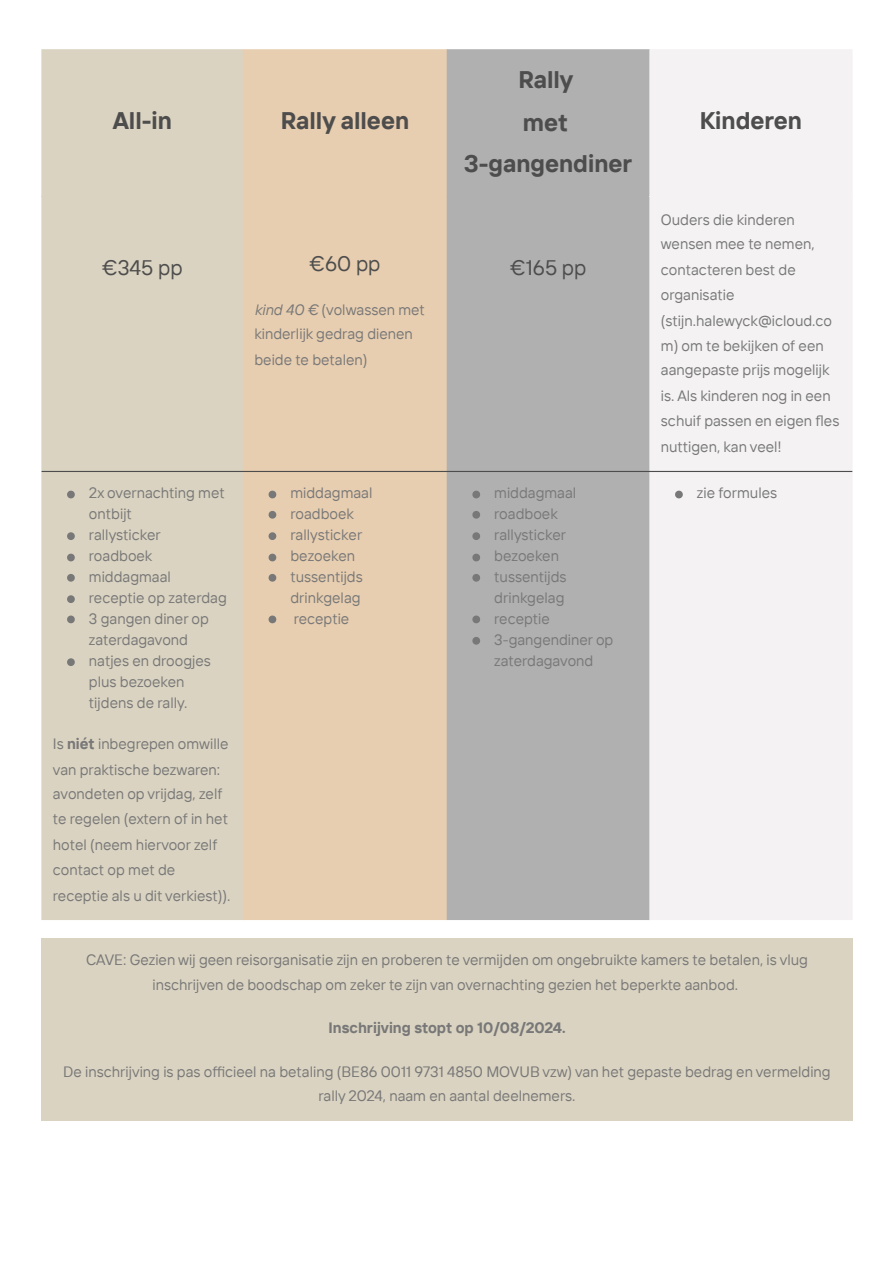
<style>
.page{position:relative;width:894px;height:1263px;background:#fff}
.page>*{position:absolute;margin:0;border:0;box-sizing:border-box;transform-origin:0 0}
.t1{font:700 24px "TT Interphases";color:#4d4d4d}
.t2{font:21px "TT Interphases";color:#4d4d4d}
.t3{font:15px/25.2px "TT Interphases";color:#787878}
.t4{font:700 15px "TT Interphases";color:#787878}
.s1{font-style:italic}
.s2{font-weight:700}
</style>
<div class="page">
<div style="left:42px;top:50px;width:201px;height:870px;background:#dad3c1"></div>
<div style="left:243px;top:50px;width:203px;height:870px;background:#e8ceb0"></div>
<div style="left:446px;top:50px;width:203px;height:870px;background:#b0b0b0"></div>
<div style="left:649px;top:50px;width:203px;height:870px;background:#f4f2f2"></div>
<svg style="left:67px;top:491px;width:8px;height:7px"></svg>
<svg style="left:67px;top:532px;width:8px;height:8px"></svg>
<svg style="left:67px;top:554px;width:8px;height:7px"></svg>
<svg style="left:67px;top:574px;width:8px;height:8px"></svg>
<svg style="left:67px;top:595px;width:8px;height:8px"></svg>
<svg style="left:67px;top:615px;width:8px;height:8px"></svg>
<svg style="left:67px;top:658px;width:8px;height:8px"></svg>
<svg style="left:268px;top:491px;width:8px;height:7px"></svg>
<svg style="left:268px;top:511px;width:8px;height:8px"></svg>
<svg style="left:268px;top:532px;width:8px;height:8px"></svg>
<svg style="left:268px;top:554px;width:8px;height:7px"></svg>
<svg style="left:268px;top:574px;width:8px;height:8px"></svg>
<svg style="left:268px;top:615px;width:8px;height:8px"></svg>
<svg style="left:472px;top:491px;width:8px;height:7px"></svg>
<svg style="left:472px;top:511px;width:8px;height:8px"></svg>
<svg style="left:472px;top:532px;width:8px;height:8px"></svg>
<svg style="left:472px;top:554px;width:8px;height:7px"></svg>
<svg style="left:472px;top:574px;width:8px;height:8px"></svg>
<svg style="left:472px;top:615px;width:8px;height:8px"></svg>
<svg style="left:472px;top:637px;width:8px;height:8px"></svg>
<svg style="left:675px;top:491px;width:7px;height:7px"></svg>
<hr style="left:42px;top:471px;width:810px;height:1px;background:#4d4d4d">
<div style="left:42px;top:938px;width:810px;height:183px;background:#dad3c1"></div>
<p class="t1" style="left:113px;top:105px;width:61px">All-in</p>
<p class="t1" style="left:281px;top:105px;width:130px">Rally alleen</p>
<p class="t2" style="left:102px;top:254px;width:82px">€345 pp</p>
<h1 class="t2" style="left:309px;top:250px;width:72px">€60 pp</h1>
<p class="t3" style="left:254px;top:296px;width:172px"><span class="s1">kind 40 €</span> (volwassen met kinderlijk gedrag dienen beide te betalen)</p>
<p class="t3" style="left:89px;top:482px;width:137px;line-height:21.3px">2x overnachting met ontbijt</p>
<p class="t3" style="left:89px;top:521px;width:73px">rallysticker</p>
<p class="t3" style="left:89px;top:543px;width:65px">roadboek</p>
<p class="t3" style="left:89px;top:564px;width:83px">middagmaal</p>
<p class="t3" style="left:89px;top:584px;width:139px">receptie op zaterdag</p>
<p class="t3" style="left:89px;top:608px;width:121px;line-height:21.3px">3 gangen diner op zaterdagavond</p>
<p class="t3" style="left:89px;top:649px;width:123px;line-height:21.3px">natjes en droogjes plus bezoeken tijdens de rally.</p>
<p class="t3" style="left:53px;top:730px;width:179px">Is <span class="s2">niét</span> inbegrepen omwille van praktische bezwaren: avondeten op vrijdag, zelf te regelen (extern of in het hotel (neem hiervoor zelf contact op met de receptie als u dit verkiest)).</p>
<p class="t3" style="left:290px;top:480px;width:83px">middagmaal</p>
<p class="t3" style="left:290px;top:501px;width:65px">roadboek</p>
<p class="t3" style="left:290px;top:521px;width:73px">rallysticker</p>
<p class="t3" style="left:290px;top:543px;width:66px">bezoeken</p>
<p class="t3" style="left:290px;top:566px;width:74px;line-height:20.2px">tussentijds drinkgelag</p>
<p class="t3" style="left:294px;top:606px;width:57px">receptie</p>
<p class="t1" style="left:518px;top:64px;width:56px">Rally</p>
<p class="t1" style="left:523px;top:106px;width:47px">met</p>
<p class="t1" style="left:464px;top:148px;width:169px">3-gangendiner</p>
<p class="t2" style="left:510px;top:254px;width:78px">€165 pp</p>
<p class="t3" style="left:494px;top:480px;width:83px">middagmaal</p>
<p class="t3" style="left:494px;top:501px;width:65px">roadboek</p>
<p class="t3" style="left:494px;top:521px;width:73px">rallysticker</p>
<p class="t3" style="left:494px;top:543px;width:66px">bezoeken</p>
<p class="t3" style="left:494px;top:566px;width:74px;line-height:20.2px">tussentijds drinkgelag</p>
<p class="t3" style="left:494px;top:606px;width:57px">receptie</p>
<p class="t3" style="left:494px;top:629px;width:121px;line-height:20.2px">3-gangendiner op zaterdagavond</p>
<p class="t1" style="left:699px;top:105px;width:104px">Kinderen</p>
<p class="t3" style="left:660px;top:206px;width:180px">Ouders die kinderen wensen mee te nemen, contacteren best de organisatie (stijn.halewyck@icloud.co m) om te bekijken of een aangepaste prijs mogelijk is. Als kinderen nog in een schuif passen en eigen fles nuttigen, kan veel!</p>
<p class="t3" style="left:696px;top:480px;width:82px">zie formules</p>
<p class="t3" style="left:86px;top:947px;width:723px;line-height:24.8px;text-align:center">CAVE: Gezien wij geen reisorganisatie zijn en proberen te vermijden om ongebruikte kamers te betalen, is vlug inschrijven de boodschap om zeker te zijn van overnachting gezien het beperkte aanbod.</p>
<h1 class="t4" style="left:328px;top:1018px;width:238px">Inschrijving stopt op 10/08/2024.</h1>
<p class="t3" style="left:63px;top:1059px;width:768px;line-height:24.8px;text-align:center">De inschrijving is pas officieel na betaling (BE86 0011 9731 4850 MOVUB vzw) van het gepaste bedrag en vermelding rally 2024, naam en aantal deelnemers.</p>
</div>
